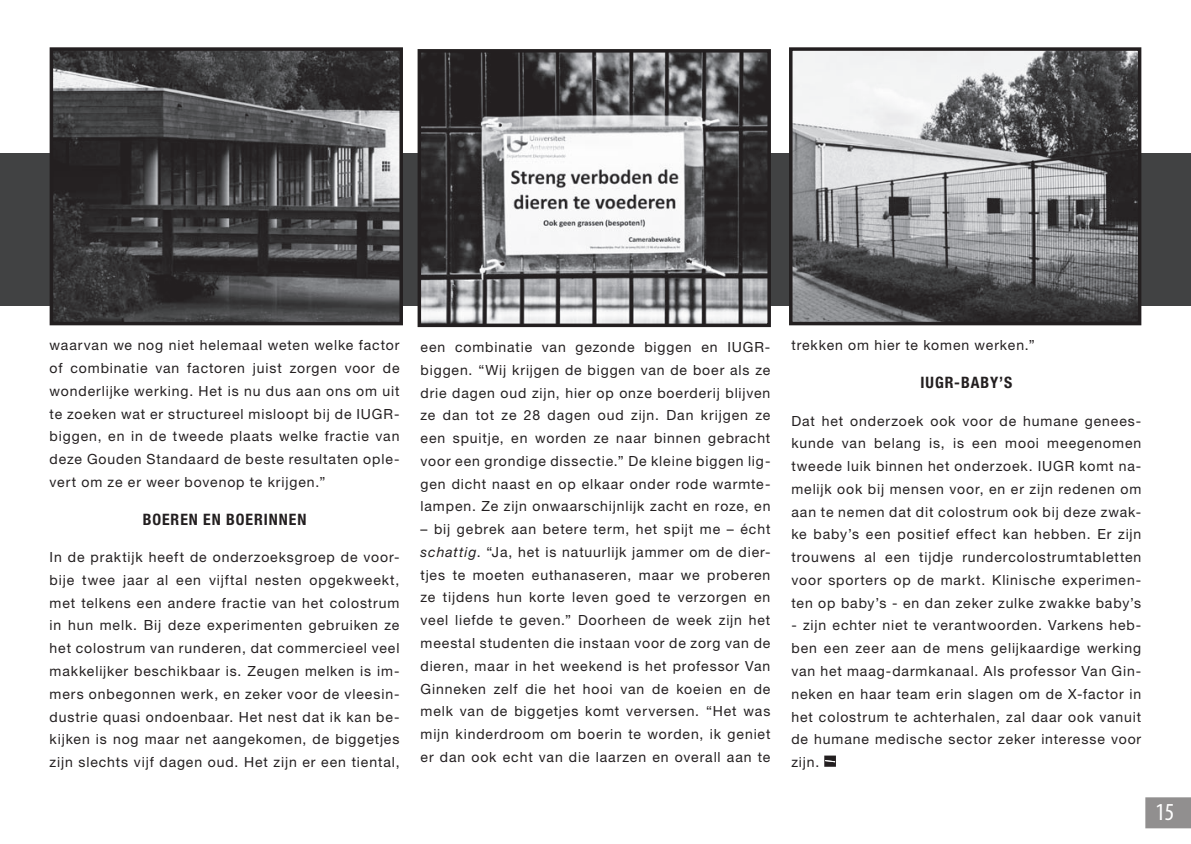
<style>
.page{position:relative;width:1191px;height:844px;background:#fff}
.page>*{position:absolute;margin:0;border:0;box-sizing:border-box;transform-origin:0 0}
.t1{font:condensed 24.5px "Myriad Pro";color:#fff}
.t2{font:700 condensed 15.75px "Helvetica Neue LT Std";letter-spacing:.06em;color:#231f20}
.t3{font:14px/22.8px "Helvetica Neue LT Std";letter-spacing:.065em;color:#231f20;text-align:justify}
.s1{font-style:italic}
</style>
<div class="page">
<svg style="left:1145px;top:797px;width:46px;height:31px"></svg>
<div style="left:0;top:153px;width:1191px;height:153px;background:#414243"></div>
<div style="left:825px;top:756px;width:10px;height:9px;background:#231f20"></div>
<div style="left:824px;top:755px;width:12px;height:11px;border:2px solid #231f20"></div>
<svg style="left:824px;top:759px;width:12px;height:3px"></svg>
<img style="left:55px;top:52px;width:343px;height:268px">
<div style="left:50px;top:47px;width:353px;height:278px;border:4px solid #231f20"></div>
<img style="left:794px;top:52px;width:342px;height:268px">
<div style="left:789px;top:47px;width:352px;height:278px;border:4px solid #231f20"></div>
<img style="left:422px;top:54px;width:344px;height:268px">
<div style="left:417px;top:49px;width:354px;height:278px;border:4px solid #231f20"></div>
<p class="t3" style="left:50px;top:333px;width:351px">waarvan we nog niet helemaal weten welke factor of combinatie van factoren juist zorgen voor de wonderlijke werking. Het is nu dus aan ons om uit te zoeken wat er structureel misloopt bij de IUGR&shy;biggen, en in de tweede plaats welke fractie van deze Gouden Standaard de beste resultaten ople&shy;vert om ze er weer bovenop te krijgen.”</p>
<p class="t2" style="left:143px;top:509px;width:20px">BOEREN</p>
<p class="t2" style="left:203px;top:509px;width:33px">EN BOERINNEN</p>
<p class="t3" style="left:50px;top:545px;width:351px">In de praktijk heeft de onderzoeksgroep de voor&shy;bije twee jaar al een vijftal nesten opgekweekt, met telkens een andere fractie van het colostrum in hun melk. Bij deze experimenten gebruiken ze het colostrum van runderen, dat commercieel veel makkelijker beschikbaar is. Zeugen melken is im&shy;mers onbegonnen werk, en zeker voor de vleesin&shy;dustrie quasi ondoenbaar. Het nest dat ik kan be&shy;kijken is nog maar net aangekomen, de biggetjes zijn slechts vijf dagen oud. Het zijn er een tiental,</p>
<p class="t3" style="left:420px;top:335px;width:351px">een combinatie van gezonde biggen en IUGR&shy;biggen. “Wij krijgen de biggen van de boer als ze drie dagen oud zijn, hier op onze boerderij blijven ze dan tot ze 28 dagen oud zijn. Dan krijgen ze een spuitje, en worden ze naar binnen gebracht voor een grondige dissectie.” De kleine biggen lig&shy;gen dicht naast en op elkaar onder rode warmte&shy;lampen. Ze zijn onwaarschijnlijk zacht en roze, en</p>
<p class="t3" style="left:420px;top:517px;width:351px">– bij gebrek aan betere term, het spijt me – écht <span class="s1">schattig</span>. “Ja, het is natuurlijk jammer om de dier&shy;tjes te moeten euthanaseren, maar we proberen ze tijdens hun korte leven goed te verzorgen en veel liefde te geven.” Doorheen de week zijn het meestal studenten die instaan voor de zorg van de dieren, maar in het weekend is het professor Van Ginneken zelf die het hooi van de koeien en de melk van de biggetjes komt verversen. “Het was mijn kinderdroom om boerin te worden, ik geniet er dan ook echt van die laarzen en overall aan te</p>
<p class="t3" style="left:791px;top:333px;width:245px">trekken om hier te komen werken.”</p>
<p class="t2" style="left:920px;top:372px;width:51px">IUGR-BAB</p>
<p class="t2" style="left:990px;top:372px;width:23px">Y’S</p>
<p class="t3" style="left:791px;top:409px;width:351px">Dat het onderzoek ook voor de humane genees&shy;kunde van belang is, is een mooi meegenomen tweede luik binnen het onderzoek. IUGR komt na&shy;melijk ook bij mensen voor, en er zijn redenen om aan te nemen dat dit colostrum ook bij deze zwak&shy;ke baby’s een positief effect kan hebben. Er zijn trouwens al een tijdje rundercolostrumtabletten voor sporters op de markt. Klinische experimen&shy;ten op baby’s - en dan zeker zulke zwakke baby’s</p>
<p class="t3" style="left:791px;top:613px;width:351px">- zijn echter niet te verantwoorden. Varkens heb&shy;ben een zeer aan de mens gelijkaardige werking van het maag-darmkanaal. Als professor Van Gin&shy;neken en haar team erin slagen om de X-factor in het colostrum te achterhalen, zal daar ook vanuit de humane medische sector zeker interesse voor zijn.</p>
<h1 class="t1" style="left:1155px;top:798px;width:20px">15</h1>
</div>
